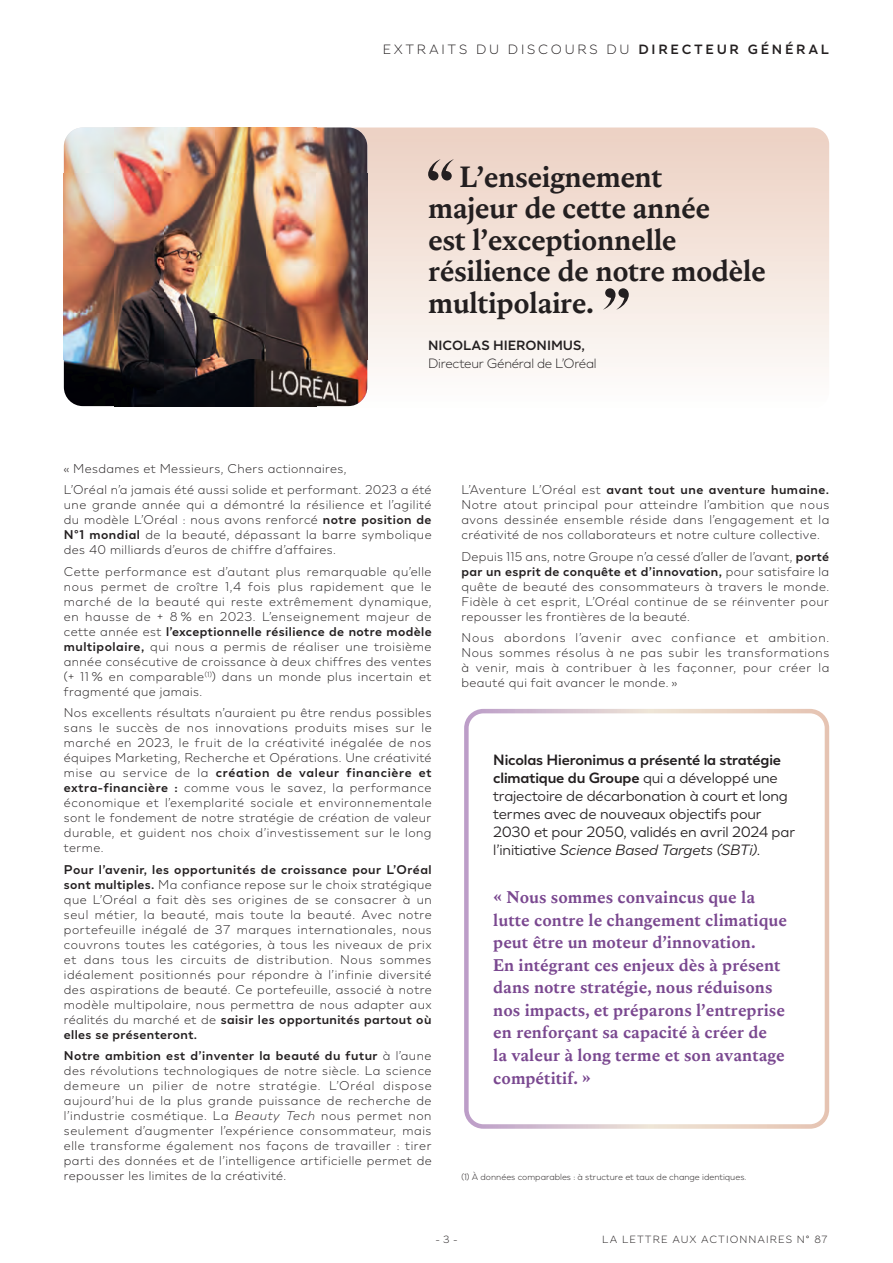
<style>
.page{position:relative;width:893px;height:1263px;background:#fff}
.page>*{position:absolute;margin:0;border:0;box-sizing:border-box;transform-origin:0 0}
.t1{font:700 28.5px/31.5px "LOREAL Royale";letter-spacing:-.02em;color:#231f20}
.t2{font:700 16.5px/22.5px "LOREAL Royale";color:#7a4890}
.t3{font:15px/18px "LOREAL Essentielle";letter-spacing:-.01em;color:#231f20}
.t4{font:300 13.5px/18px "LOREAL Essentielle";letter-spacing:-.015em;color:#231f20}
.t5{font:300 13.5px "LOREAL Essentielle";letter-spacing:.2em;color:#231f20}
.t6{font:300 12.75px/15px "LOREAL Essentielle";letter-spacing:.03em;color:#231f20;text-align:justify}
.t7{font:300 10.5px "LOREAL Essentielle";letter-spacing:.1em;color:#231f20}
.t8{font:300 9px "LOREAL Essentielle";color:#231f20}
.s1{font-weight:700}
.s2{font-style:italic}
</style>
<div class="page">
<svg style="left:300px;top:127px;width:529px;height:280px"></svg>
<svg style="left:428px;top:159px;width:26px;height:21px"></svg>
<svg style="left:603px;top:288px;width:26px;height:21px"></svg>
<div style="left:464px;top:709px;width:365px;height:420px;border:4px solid #fff;border-radius:17px"></div>
<img style="left:64px;top:127px;width:303px;height:279px">
<h2 class="t5" style="left:383px;top:41px;width:448px">EXTRAITS DU DISCOURS DU <span class="s1">DIRECTEUR GÉNÉRAL</span></h2>
<p class="t1" style="left:428px;top:160px;width:339px;text-indent:31px">L’enseignement<br>majeur de cette année<br>est l’exceptionnelle résilience de notre modèle multipolaire.</p>
<p class="t4" style="left:428px;top:337px;width:170px"><span class="s1">NICOLAS HIERONIMUS,<br></span>Directeur Général de L’Oréal</p>
<p class="t6" style="left:64px;top:461px;width:284px">« Mesdames et Messieurs, Chers actionnaires,</p>
<p class="t6" style="left:64px;top:482px;width:369px">L’Oréal n’a jamais été aussi solide et performant. 2023 a été une grande année qui a démontré la résilience et l’agilité du modèle L’Oréal : nous avons renforcé <span class="s1">notre position de N°1 mondial</span> de la beauté, dépassant la barre symbolique des 40 milliards d’euros de chiffre d’affaires.</p>
<p class="t6" style="left:64px;top:564px;width:369px">Cette performance est d’autant plus remarquable qu’elle nous permet de croître 1,4 fois plus rapidement que le marché de la beauté qui reste extrêmement dynamique, en hausse de + 8 % en 2023. L’enseignement majeur de cette année est <span class="s1">l’exceptionnelle résilience de notre modèle multipolaire,</span> qui nous a permis de réaliser une troisième année consécutive de croissance à deux chiffres des ventes (+ 11 % en comparable<sup>(1)</sup>) dans un monde plus incertain et fragmenté que jamais.</p>
<p class="t6" style="left:64px;top:705px;width:369px">Nos excellents résultats n’auraient pu être rendus possibles sans le succès de nos innovations produits mises sur le marché en 2023, le fruit de la créativité inégalée de nos équipes Marketing, Recherche et Opérations. Une créativité mise au service de la <span class="s1">création de valeur financière et extra-financière :</span> comme vous le savez, la performance économique et l’exemplarité sociale et environnementale sont le fondement de notre stratégie de création de valeur durable, et guident nos choix d’investissement sur le long terme.</p>
<p class="t6" style="left:64px;top:861px;width:369px"><span class="s1">Pour l’avenir, les opportunités de croissance pour L’Oréal sont multiples.</span> Ma confiance repose sur le choix stratégique que L’Oréal a fait dès ses origines de se consacrer à un seul métier, la beauté, mais toute la beauté. Avec notre portefeuille inégalé de 37 marques internationales, nous couvrons toutes les catégories, à tous les niveaux de prix et dans tous les circuits de distribution. Nous sommes idéalement positionnés pour répondre à l’infinie diversité des aspirations de beauté. Ce portefeuille, associé à notre modèle multipolaire, nous permettra de nous adapter aux réalités du marché et de <span class="s1">saisir les opportunités partout où elles se présenteront.</span></p>
<p class="t6" style="left:64px;top:1048px;width:369px"><span class="s1">Notre ambition est d’inventer la beauté du futur</span> à l’aune des révolutions technologiques de notre siècle. La science demeure un pilier de notre stratégie. L’Oréal dispose aujourd’hui de la plus grande puissance de recherche de l’industrie cosmétique. La <span class="s2">Beauty Tech</span> nous permet non seulement d’augmenter l’expérience consommateur, mais elle transforme également nos façons de travailler : tirer parti des données et de l’intelligence artificielle permet de repousser les limites de la créativité.</p>
<p class="t6" style="left:461px;top:482px;width:369px">L’Aventure L’Oréal est <span class="s1">avant tout une aventure humaine.<br></span>Notre atout principal pour atteindre l’ambition que nous avons dessinée ensemble réside dans l’engagement et la créativité de nos collaborateurs et notre culture collective.</p>
<p class="t6" style="left:461px;top:549px;width:369px">Depuis 115 ans, notre Groupe n’a cessé d’aller de l’avant, <span class="s1">porté par un esprit de conquête et d’innovation,</span> pour satisfaire la quête de beauté des consommateurs à travers le monde.<br>Fidèle à cet esprit, L’Oréal continue de se réinventer pour repousser les frontières de la beauté.</p>
<p class="t6" style="left:461px;top:630px;width:369px">Nous abordons l’avenir avec confiance et ambition.<br>Nous sommes résolus à ne pas subir les transformations à venir, mais à contribuer à les façonner, pour créer la beauté qui fait avancer le monde. »</p>
<p class="t3" style="left:493px;top:751px;width:303px"><span class="s1">Nicolas Hieronimus a présenté la stratégie climatique du Groupe</span> qui a développé une trajectoire de décarbonation à court et long termes avec de nouveaux objectifs pour 2030 et pour 2050, validés en avril 2024 par l’initiative <span class="s2">Science Based Targets (SBTi)</span>.</p>
<p class="t2" style="left:493px;top:886px;width:295px">« Nous sommes convaincus que la lutte contre le changement climatique peut être un moteur d’innovation.<br>En intégrant ces enjeux dès à présent dans notre stratégie, nous réduisons nos impacts, et préparons l’entreprise en renforçant sa capacité à créer de<br>la valeur à long terme et son avantage compétitif. »</p>
<p class="t8" style="left:461px;top:1171px;width:287px">(1) À données comparables : à structure et taux de change identiques.</p>
<p class="t7" style="left:435px;top:1233px;width:24px">- 3 -</p>
<p class="t7" style="left:602px;top:1233px;width:227px">LA LETTRE AUX ACTIONNAIRES N° 87</p>
</div>
